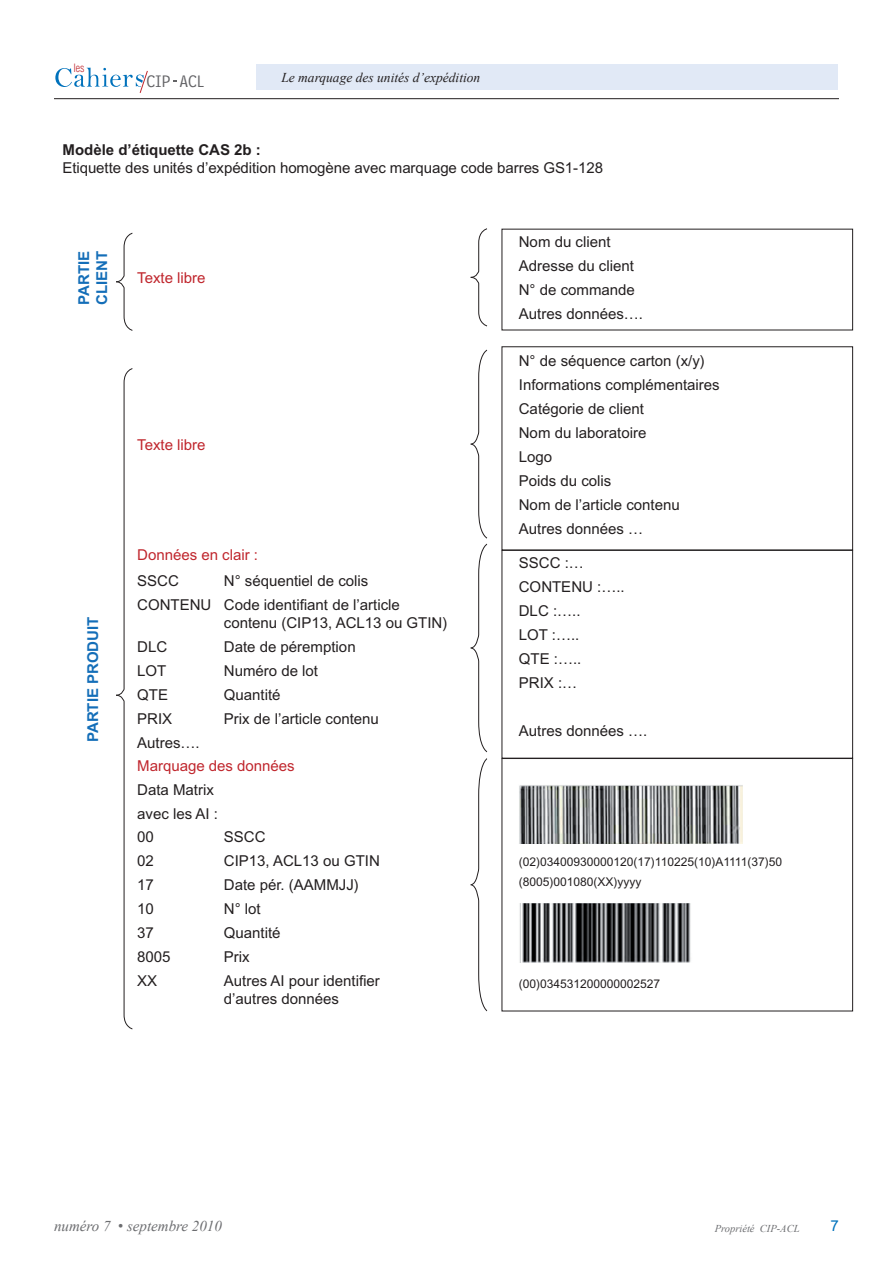
<style>
.page{position:relative;width:893px;height:1263px;background:#fff}
.page>*{position:absolute;margin:0;border:0;box-sizing:border-box;transform-origin:0 0}
.t1{font:300 17.7px "Bell Design";letter-spacing:.02em;color:#636366}
.t2{font:15px/24px "Arial MT Std";color:#231f20}
.t3{font:15px "Arial MT Std";color:#c0262d}
.t4{font:700 15px/18px "Arial MT Std";color:#146eb8}
.t5{font:700 15px "Arial MT Std";color:#231f20}
.t6{font:italic 15px "Times New Roman";color:#6c6d70}
.t7{font:15px "Arial MT Std";color:#0072bc}
.t8{font:italic 13.5px "Times New Roman";color:#231f20}
.t9{font:12px/20.4px "Arial MT Std";color:#231f20}
.t10{font:300 condensed 11.25px "Helvetica";color:#c0262d}
.t11{font:italic 10.5px "Times New Roman";color:#6c6d70}
.s1{font-family:"Arial MT Std";font-style:normal}
</style>
<div class="page">
<div style="left:502px;top:550px;width:351px;height:208px;border:1px solid #231f20"></div>
<div style="left:502px;top:758px;width:351px;height:253px;border:1px solid #231f20"></div>
<div style="left:257px;top:64px;width:581px;height:25px;background:#e1e9f6"></div>
<svg style="left:55px;top:68px;width:93px;height:25px"></svg>
<hr style="left:54px;top:98px;width:785px;height:1px;background:#231f20">
<svg style="left:470px;top:228px;width:18px;height:99px"></svg>
<svg style="left:116px;top:232px;width:17px;height:99px"></svg>
<svg style="left:116px;top:368px;width:17px;height:662px"></svg>
<svg style="left:470px;top:349px;width:18px;height:403px"></svg>
<svg style="left:470px;top:758px;width:18px;height:253px"></svg>
<img style="left:519px;top:785px;width:223px;height:58px">
<img style="left:519px;top:904px;width:172px;height:58px">
<p class="t10" style="left:73px;top:61px;width:13px">les</p>
<p class="t1" style="left:147px;top:70px;width:25px">CIP</p>
<p class="t8" style="left:281px;top:68px;width:200px">Le marquage des unités d’expédition</p>
<p class="t1" style="left:179px;top:71px;width:26px">ACL</p>
<p class="t5" style="left:63px;top:141px;width:200px">Modèle d’étiquette CAS 2b :</p>
<p class="t2" style="left:63px;top:156px;width:542px">Etiquette des unités d’expédition homogène avec marquage code barres GS1-128</p>
<p class="t4" style="left:75px;top:305px;width:56px;rotate:-90deg">PARTIE<br>CLIENT</p>
<p class="t3" style="left:137px;top:270px;width:70px">Texte libre</p>
<p class="t3" style="left:137px;top:436px;width:70px">Texte libre</p>
<p class="t4" style="left:84px;top:742px;width:127px;rotate:-90deg">PARTIE PRODUIT</p>
<p class="t3" style="left:137px;top:546px;width:122px">Données en clair :</p>
<p class="t2" style="left:137px;top:569px;width:76px">SSCC<br>CONTENU</p>
<p class="t2" style="left:137px;top:635px;width:64px">DLC<br>LOT<br>QTE<br>PRIX<br>Autres….</p>
<p class="t2" style="left:224px;top:569px;width:177px">N° séquentiel de colis<br>Code identifiant de l’article</p>
<p class="t2" style="left:224px;top:611px;width:225px">contenu (CIP13, ACL13 ou GTIN)<br>Date de péremption<br>Numéro de lot<br>Quantité<br>Prix de l’article contenu</p>
<p class="t3" style="left:137px;top:757px;width:159px">Marquage des données</p>
<p class="t2" style="left:137px;top:777px;width:82px">Data Matrix avec les AI :</p>
<p class="t2" style="left:137px;top:824px;width:35px">00<br>02<br>17<br>10<br>37<br>8005<br>XX</p>
<p class="t2" style="left:224px;top:824px;width:157px">SSCC<br>CIP13, ACL13 ou GTIN<br>Date pér. (AAMMJJ)<br>N° lot<br>Quantité<br>Prix<br>Autres AI pour identifier</p>
<p class="t2" style="left:224px;top:986px;width:117px">d’autres données</p>
<p class="t2" style="left:519px;top:230px;width:126px">Nom du client<br>Adresse du client<br>N° de commande<br>Autres données….</p>
<p class="t2" style="left:519px;top:349px;width:202px">N° de séquence carton (x/y)<br>Informations complémentaires<br>Catégorie de client<br>Nom du laboratoire<br>Logo<br>Poids du colis<br>Nom de l’article contenu<br>Autres données …</p>
<p class="t2" style="left:519px;top:551px;width:107px">SSCC :…<br>CONTENU :…..<br>DLC :…..<br>LOT :…..<br>QTE :…..<br>PRIX :…</p>
<p class="t2" style="left:519px;top:719px;width:130px">Autres données ….</p>
<p class="t9" style="left:519px;top:851px;width:265px">(02)03400930000120(17)110225(10)A1111(37)50 (8005)001080(XX)yyyy</p>
<p class="t9" style="left:519px;top:974px;width:143px">(00)034531200000002527</p>
<p class="t6" style="left:54px;top:1216px;width:169px">numéro 7 <span class="s1">•</span> septembre 2010</p>
<p class="t11" style="left:715px;top:1221px;width:86px">Propriété CIP-ACL</p>
<p class="t7" style="left:830px;top:1217px;width:10px">7</p>
</div>
